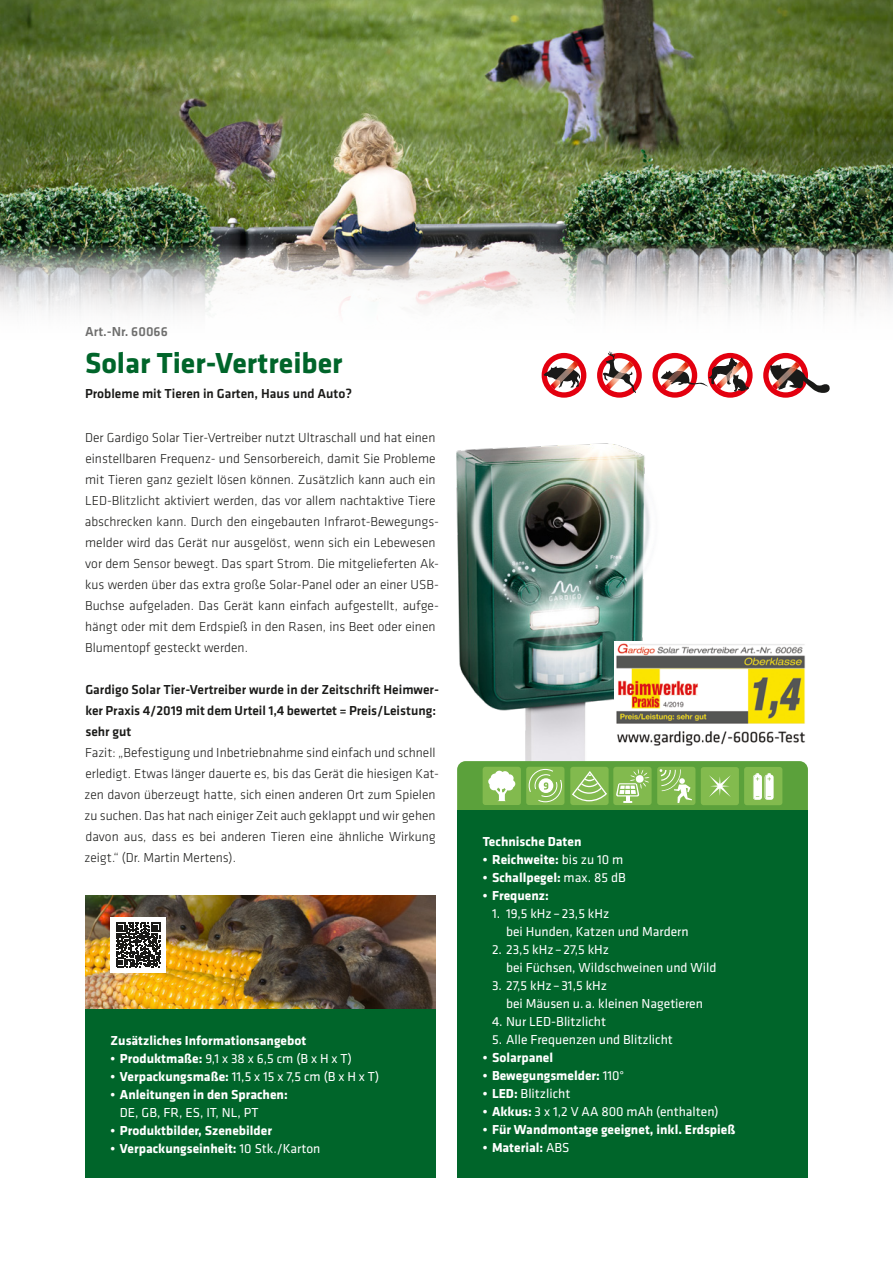
<style>
.page{position:relative;width:893px;height:1263px;background:#fff}
.page>*{position:absolute;margin:0;border:0;box-sizing:border-box;transform-origin:0 0}
.t1{font:700 30px "Klavika";color:#00652a}
.t2{font:300 13.5px/21px "Klavika";color:#1a1a18}
.t3{font:13.5px/18px "Klavika";color:#fff}
.t4{font:700 13.5px/18px "Klavika";color:#fff}
.t5{font:500 13.5px/21px "Klavika";color:#1a1a18}
.t6{font:500 13.5px "Klavika";color:#6f6f6e}
.s1{font-weight:700}
.s2{font-weight:400}
</style>
<div class="page">
<img style="left:456px;top:443px;width:194px;height:318px">
<img style="left:85px;top:895px;width:351px;height:114px">
<img style="left:0;top:0;width:893px;height:244px">
<svg style="left:0;top:244px;width:893px;height:135px"></svg>
<div style="left:457px;top:811px;width:351px;height:367px;background:#00652a"></div>
<div style="left:111px;top:917px;width:55px;height:56px;background:#fff"></div>
<svg style="left:116px;top:923px;width:45px;height:44px"></svg>
<div style="left:85px;top:1009px;width:351px;height:169px;background:#00652a"></div>
<svg style="left:457px;top:761px;width:351px;height:50px;background:#7eb65a"></svg>
<img style="left:614px;top:641px;width:191px;height:106px">
<svg style="left:763px;top:353px;width:68px;height:45px"></svg>
<img style="left:772px;top:362px;width:28px;height:28px">
<img style="left:777px;top:367px;width:20px;height:21px">
<svg style="left:708px;top:353px;width:45px;height:45px"></svg>
<svg style="left:652px;top:353px;width:97px;height:45px"></svg>
<img style="left:661px;top:362px;width:28px;height:28px">
<img style="left:668px;top:371px;width:15px;height:13px">
<svg style="left:597px;top:351px;width:45px;height:47px"></svg>
<svg style="left:542px;top:353px;width:44px;height:45px"></svg>
<img style="left:550px;top:360px;width:29px;height:30px">
<img style="left:556px;top:369px;width:18px;height:14px">
<p class="t6" style="left:85px;top:324px;width:84px">Art.-Nr. 60066</p>
<p class="t1" style="left:85px;top:347px;width:259px">Solar Tier-Vertreiber</p>
<p class="t5" style="left:85px;top:383px;width:268px">Probleme mit Tieren in Garten, Haus und Auto?</p>
<p class="t2" style="left:85px;top:428px;width:356px">Der Gardigo Solar Tier-Vertreiber nutzt Ultraschall und hat einen einstellbaren Frequenz- und Sensorbereich, damit Sie Probleme mit Tieren ganz gezielt lösen können. Zusätzlich kann auch ein LED-Blitzlicht aktiviert werden, das vor allem nachtaktive Tiere abschrecken kann. Durch den eingebauten Infrarot-Bewegungs&shy;melder wird das Gerät nur ausgelöst, wenn sich ein Lebewesen vor dem Sensor bewegt. Das spart Strom. Die mitgelieferten Ak&shy;kus werden über das extra große Solar-Panel oder an einer USB-Buchse aufgeladen. Das Gerät kann einfach aufgestellt, aufge&shy;hängt oder mit dem Erdspieß in den Rasen, ins Beet oder einen Blumentopf gesteckt werden.</p>
<p class="t5" style="left:85px;top:680px;width:355px">Gardigo Solar Tier-Vertreiber wurde in der Zeitschrift Heimwer&shy;ker Praxis 4/2019 mit dem Urteil 1,4 bewertet = Preis/Leistung: sehr gut</p>
<p class="t2" style="left:85px;top:743px;width:356px">Fazit: „Befestigung und Inbetriebnahme sind einfach und schnell erledigt. Etwas länger dauerte es, bis das Gerät die hiesigen Kat&shy;zen davon überzeugt hatte, sich einen anderen Ort zum Spielen zu suchen. Das hat nach einiger Zeit auch geklappt und wir gehen</p>
<p class="t2" style="left:85px;top:827px;width:353px">davon aus, dass es bei anderen Tieren eine ähnliche Wirkung zeigt.“ (Dr. Martin Mertens).</p>
<p class="t4" style="left:111px;top:1031px;width:197px">Zusätzliches Informationsangebot</p>
<p class="t3" style="left:111px;top:1049px;width:243px"><span class="s1">• Produktmaße:</span> 9,1 x 38 x 6,5 cm (B x H x T)</p>
<p class="t3" style="left:111px;top:1067px;width:270px"><span class="s1">• Verpackungsmaße:</span> 11,5 x 15 x 7,5 cm (B x H x T)</p>
<p class="t4" style="left:120px;top:1085px;width:169px;text-indent:-9px">• Anleitungen in den Sprachen:<br><span class="s2">DE, GB, FR, ES, IT, NL, PT</span></p>
<p class="t4" style="left:111px;top:1121px;width:163px">• Produktbilder, Szenebilder</p>
<p class="t4" style="left:111px;top:1139px;width:211px">• Verpackungseinheit: <span class="s2">10 Stk./Karton</span></p>
<p class="t4" style="left:483px;top:833px;width:100px">Technische Daten</p>
<p class="t4" style="left:483px;top:851px;width:142px">• Reichweite: <span class="s2">bis zu 10 m</span></p>
<p class="t4" style="left:483px;top:869px;width:145px">• Schallpegel: <span class="s2">max. 85 dB</span></p>
<p class="t4" style="left:483px;top:887px;width:68px">• Frequenz:</p>
<p class="t3" style="left:506px;top:905px;width:184px;text-indent:-14px">1. 19,5 kHz – 23,5 kHz<br>bei Hunden, Katzen und Mardern</p>
<p class="t3" style="left:506px;top:941px;width:212px;text-indent:-14px">2. 23,5 kHz – 27,5 kHz<br>bei Füchsen, Wildschweinen und Wild</p>
<p class="t3" style="left:506px;top:977px;width:198px;text-indent:-14px">3. 27,5 kHz – 31,5 kHz<br>bei Mäusen u. a. kleinen Nagetieren</p>
<p class="t3" style="left:492px;top:1013px;width:116px">4. Nur LED-Blitzlicht</p>
<p class="t3" style="left:492px;top:1031px;width:182px">5. Alle Frequenzen und Blitzlicht</p>
<p class="t4" style="left:483px;top:1049px;width:72px">• Solarpanel</p>
<p class="t4" style="left:483px;top:1067px;width:143px">• Bewegungsmelder: <span class="s2">110°</span></p>
<p class="t3" style="left:483px;top:1085px;width:89px"><span class="s1">• LED:</span> Blitzlicht</p>
<p class="t3" style="left:483px;top:1103px;width:238px"><span class="s1">• Akkus:</span> 3 x 1,2 V AA 800 mAh (enthalten)</p>
<p class="t4" style="left:483px;top:1121px;width:254px">• Für Wandmontage geeignet, inkl. Erdspieß</p>
<p class="t4" style="left:483px;top:1139px;width:88px">• Material: <span class="s2">ABS</span></p>
</div>
